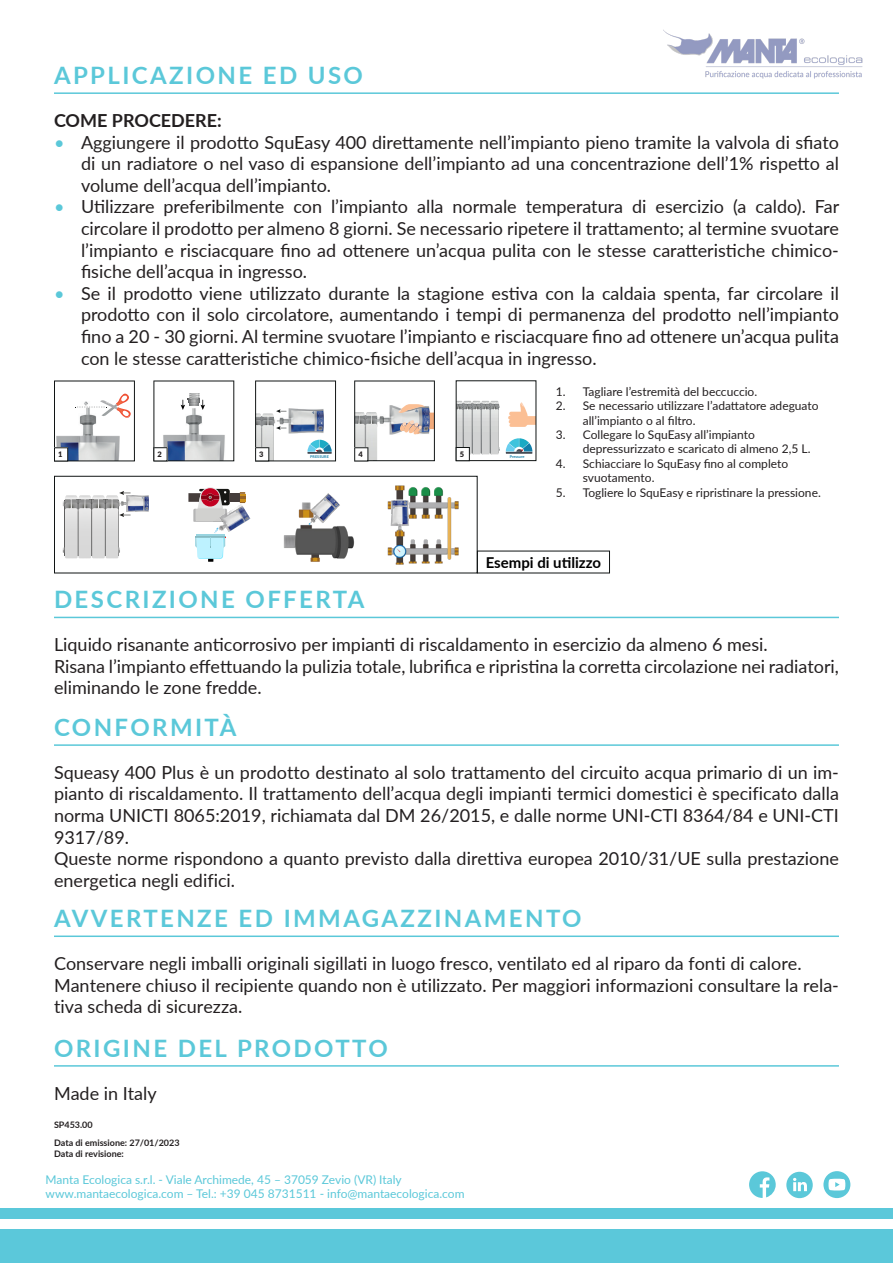
<style>
.page{position:relative;width:893px;height:1263px;background:#fff}
.page>*{position:absolute;margin:0;border:0;box-sizing:border-box;transform-origin:0 0}
._1{font:700 24px "Lato";letter-spacing:.1em;color:#5bc8d9}
.testo{font:18px/21.6px "Lato";color:#231f20;text-align:justify}
.advantages{font:18px/21.6px "Lato";color:#231f20}
.advantages-2{font:700 18px "Lato";color:#231f20}
.titolo_ufficiale{font:700 15px "Lato";color:#000}
.t1{font:12px/14.4px "Lato";color:#231f20}
.t2{font:12px/14.4px "Lato";color:#5bc8d9}
.testo-2{font:700 9px "Lato";color:#231f20}
.t3{font:900 7.5px "Lato";color:#231f20}
.t4{font:700 3.75px "Lato";color:#117ea9}
.s1{color:#5bc8d9}
</style>
<div class="page">
<hr style="left:54px;top:92px;width:785px;height:2px;background:#5bc8d9">
<hr style="left:54px;top:744px;width:785px;height:2px;background:#5bc8d9">
<hr style="left:54px;top:935px;width:785px;height:2px;background:#5bc8d9">
<hr style="left:54px;top:1065px;width:785px;height:2px;background:#5bc8d9">
<hr style="left:54px;top:617px;width:785px;height:1px;background:#5bc8d9">
<svg style="left:54px;top:380px;width:81px;height:81px"></svg>
<svg style="left:153px;top:380px;width:81px;height:81px"></svg>
<svg style="left:255px;top:380px;width:81px;height:81px"></svg>
<svg style="left:354px;top:380px;width:81px;height:81px"></svg>
<svg style="left:458px;top:401px;width:42px;height:53px;background:#c6c7c7"></svg>
<svg style="left:508px;top:402px;width:26px;height:25px"></svg>
<svg style="left:506px;top:438px;width:26px;height:16px"></svg>
<div style="left:456px;top:447px;width:14px;height:14px;background:#fff;border:1px solid #101414"></div>
<img style="left:131px;top:496px;width:17px;height:15px">
<svg style="left:64px;top:517px;width:1px;height:38px"></svg>
<svg style="left:118px;top:547px;width:2px;height:6px"></svg>
<img style="left:65px;top:517px;width:53px;height:41px">
<svg style="left:103px;top:517px;width:4px;height:38px"></svg>
<svg style="left:63px;top:491px;width:68px;height:26px"></svg>
<div style="left:230px;top:493px;width:10px;height:9px;background:#453d3b"></div>
<svg style="left:240px;top:492px;width:5px;height:11px"></svg>
<svg style="left:188px;top:487px;width:42px;height:75px"></svg>
<img style="left:214px;top:504px;width:36px;height:32px">
<img style="left:387px;top:485px;width:72px;height:80px">
<img style="left:283px;top:493px;width:72px;height:69px">
<div style="left:54px;top:476px;width:424px;height:97px;border:1px solid #101414"></div>
<svg style="left:786px;top:1172px;width:27px;height:26px"></svg>
<svg style="left:749px;top:1171px;width:27px;height:27px"></svg>
<svg style="left:823px;top:1171px;width:27px;height:27px"></svg>
<img style="left:663px;top:29px;width:200px;height:50px">
<div style="left:0;top:1229px;width:893px;height:34px;background:#5bc8da"></div>
<div style="left:0;top:1208px;width:893px;height:10px;background:#5bc8da"></div>
<p class="_1" style="left:54px;top:58px;width:311px">APPLICAZIONE ED USO</p>
<p class="advantages-2" style="left:54px;top:107px;width:169px">COME PROCEDERE:</p>
<p class="testo" style="left:81px;top:130px;width:759px;text-indent:-27px"><span class="s1">•</span> Aggiungere il prodotto SquEasy 400 direttamente nell’impianto pieno tramite la valvola di sfiato di un radiatore o nel vaso di espansione dell’impianto ad una concentrazione dell’1% rispetto al volume dell’acqua dell’impianto.</p>
<p class="testo" style="left:81px;top:195px;width:760px;text-indent:-27px"><span class="s1">•</span> Utilizzare preferibilmente con l’impianto alla normale temperatura di esercizio (a caldo). Far circolare il prodotto per almeno 8 giorni. Se necessario ripetere il trattamento; al termine svuotare l’impianto e risciacquare fino ad ottenere un’acqua pulita con le stesse caratteristiche chimico&shy;fisiche dell’acqua in ingresso.</p>
<p class="testo" style="left:81px;top:282px;width:759px;text-indent:-27px"><span class="s1">•</span> Se il prodotto viene utilizzato durante la stagione estiva con la caldaia spenta, far circolare il prodotto con il solo circolatore, aumentando i tempi di permanenza del prodotto nell’impianto fino a 20 - 30 giorni. Al termine svuotare l’impianto e risciacquare fino ad ottenere un’acqua pulita con le stesse caratteristiche chimico-fisiche dell’acqua in ingresso.</p>
<p class="t1" style="left:556px;top:384px;width:203px">1. Tagliare l’estremità del beccuccio.</p>
<p class="t1" style="left:583px;top:398px;width:237px;text-indent:-27px">2. Se necessario utilizzare l’adattatore adeguato all’impianto o al filtro.</p>
<p class="t1" style="left:583px;top:427px;width:229px;text-indent:-27px">3. Collegare lo SquEasy all’impianto depressurizzato e scaricato di almeno 2,5 L.</p>
<p class="t1" style="left:583px;top:456px;width:207px;text-indent:-27px">4. Schiacciare lo SquEasy fino al completo svuotamento.</p>
<p class="t1" style="left:556px;top:485px;width:266px">5. Togliere lo SquEasy e ripristinare la pressione.</p>
<p class="t3" style="left:460px;top:449px;width:6px">5</p>
<p class="t4" style="left:510px;top:454px;width:16px">Pressure</p>
<p class="t3" style="left:58px;top:449px;width:6px">1</p>
<p class="t3" style="left:158px;top:449px;width:6px">2</p>
<p class="t3" style="left:259px;top:449px;width:6px">3</p>
<p class="t4" style="left:310px;top:454px;width:20px">PRESSURE</p>
<p class="t3" style="left:358px;top:449px;width:6px">4</p>
<p class="titolo_ufficiale" style="left:486px;top:552px;width:117px">Esempi di utilizzo</p>
<p class="_1" style="left:54px;top:582px;width:312px">DESCRIZIONE OFFERTA</p>
<p class="advantages" style="left:54px;top:633px;width:715px">Liquido risanante anticorrosivo per impianti di riscaldamento in esercizio da almeno 6 mesi.</p>
<p class="advantages" style="left:54px;top:655px;width:786px">Risana l’impianto effettuando la pulizia totale, lubrifica e ripristina la corretta circolazione nei radiatori, eliminando le zone fredde.</p>
<p class="_1" style="left:54px;top:709px;width:184px">CONFORMITÀ</p>
<p class="testo" style="left:54px;top:761px;width:786px">Squeasy 400 Plus è un prodotto destinato al solo trattamento del circuito acqua primario di un im&shy;pianto di riscaldamento. Il trattamento dell’acqua degli impianti termici domestici è specificato dalla norma UNICTI 8065:2019, richiamata dal DM 26/2015, e dalle norme UNI-CTI 8364/84 e UNI-CTI 9317/89.</p>
<p class="testo" style="left:54px;top:847px;width:786px">Queste norme rispondono a quanto previsto dalla direttiva europea 2010/31/UE sulla prestazione energetica negli edifici.</p>
<p class="_1" style="left:54px;top:901px;width:529px">AVVERTENZE ED IMMAGAZZINAMENTO</p>
<p class="testo" style="left:54px;top:952px;width:749px">Conservare negli imballi originali sigillati in luogo fresco, ventilato ed al riparo da fonti di calore.</p>
<p class="testo" style="left:54px;top:973px;width:786px">Mantenere chiuso il recipiente quando non è utilizzato. Per maggiori informazioni consultare la rela&shy;tiva scheda di sicurezza.</p>
<p class="_1" style="left:54px;top:1030px;width:335px">ORIGINE DEL PRODOTTO</p>
<p class="testo" style="left:54px;top:1081px;width:104px">Made in Italy</p>
<p class="testo-2" style="left:54px;top:1118px;width:40px">SP453.00</p>
<p class="testo-2" style="left:54px;top:1136px;width:127px">Data di emissione: 27/01/2023</p>
<p class="testo-2" style="left:54px;top:1147px;width:71px">Data di revisione:</p>
<p class="t2" style="left:46px;top:1172px;width:420px">Manta Ecologica s.r.l. - Viale Archimede, 45 – 37059 Zevio (VR) Italy www.mantaecologica.com – Tel.: +39 045 8731511 - info@mantaecologica.com</p>
</div>
